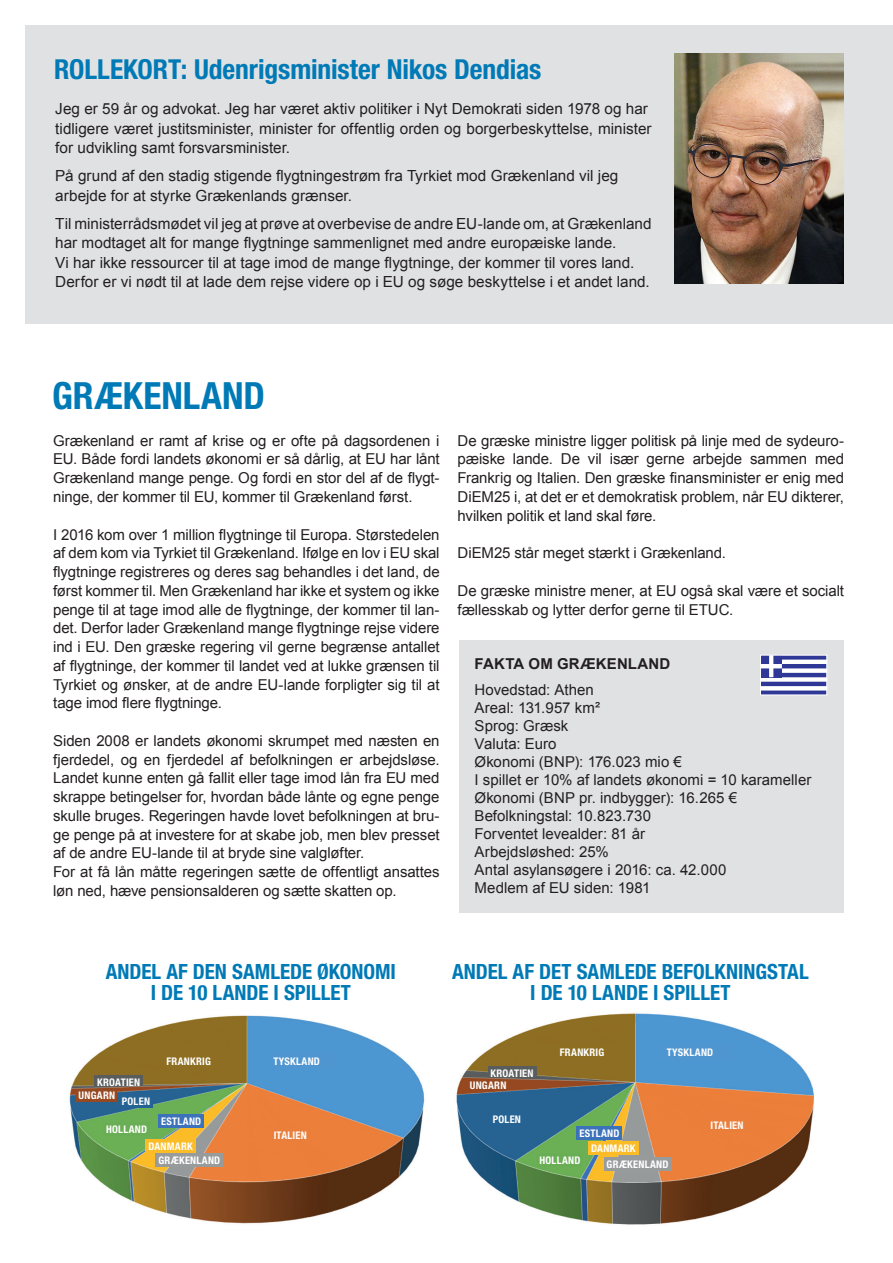
<style>
.page{position:relative;width:893px;height:1263px;background:#fff}
.page>*{position:absolute;margin:0;border:0;box-sizing:border-box;transform-origin:0 0}
.t1{font:700 condensed 37.5px "Helvetica Neue";letter-spacing:-.005em;color:#007ab6}
.t2{font:700 condensed 27.6px "Helvetica Neue";letter-spacing:-.005em;color:#007ab6}
.t3{font:700 condensed 21px/21px "Helvetica Neue";color:#007ab6;text-align:center}
.ROLLEKORT{font:15.3px/19.5px "Arial";color:#231f20}
.t4{font:15px/18.8px "Arial";letter-spacing:-.005em;color:#231f20;text-align:justify}
.t5{font:700 15px "Arial";letter-spacing:.01em;color:#231f20}
.t6{font:700 condensed 10.5px "Helvetica Neue";letter-spacing:.02em;color:#fff}
</style>
<div class="page">
<img style="left:456px;top:1013px;width:358px;height:212px">
<img style="left:69px;top:1015px;width:356px;height:209px">
<div style="left:459px;top:640px;width:385px;height:272px;background:#e0e1e3"></div>
<svg style="left:762px;top:660px;width:63px;height:30px"></svg>
<div style="left:760px;top:690px;width:67px;height:5px;background:#2f3896"></div>
<hr style="left:760px;top:682px;width:67px;height:4px;background:#2f3896">
<hr style="left:760px;top:673px;width:67px;height:4px;background:#2f3896">
<hr style="left:760px;top:664px;width:67px;height:4px;background:#2f3896">
<div style="left:760px;top:655px;width:67px;height:5px;background:#2f3896"></div>
<svg style="left:762px;top:657px;width:20px;height:20px"></svg>
<div style="left:760px;top:655px;width:67px;height:40px;border:1px solid #fff"></div>
<div style="left:604px;top:1157px;width:67px;height:14px;background:#989b9c"></div>
<div style="left:664px;top:1045px;width:67px;height:14px;background:#4f95d0"></div>
<div style="left:708px;top:1118px;width:38px;height:14px;background:#ea7f3b"></div>
<div style="left:588px;top:1141px;width:50px;height:13px;background:#fbbc28"></div>
<div style="left:577px;top:1125px;width:45px;height:14px;background:#3c72b9"></div>
<div style="left:537px;top:1153px;width:46px;height:14px;background:#69ae54"></div>
<div style="left:490px;top:1111px;width:34px;height:14px;background:#256394"></div>
<div style="left:470px;top:1081px;width:36px;height:8px;background:#964820"></div>
<div style="left:488px;top:1066px;width:48px;height:11px;background:#595d5d"></div>
<div style="left:557px;top:1045px;width:50px;height:14px;background:#8e6e21"></div>
<div style="left:156px;top:1153px;width:67px;height:14px;background:#989b9c"></div>
<div style="left:270px;top:1054px;width:68px;height:13px;background:#4f95d0"></div>
<div style="left:271px;top:1128px;width:39px;height:14px;background:#ea7f3b"></div>
<div style="left:146px;top:1138px;width:50px;height:14px;background:#fbbc28"></div>
<div style="left:158px;top:1114px;width:46px;height:14px;background:#3c72b9"></div>
<div style="left:103px;top:1122px;width:47px;height:13px;background:#69ae54"></div>
<div style="left:119px;top:1094px;width:34px;height:14px;background:#256394"></div>
<div style="left:76px;top:1089px;width:41px;height:12px;background:#964820"></div>
<div style="left:94px;top:1074px;width:49px;height:11px;background:#595d5d"></div>
<div style="left:164px;top:1054px;width:50px;height:14px;background:#8e6e21"></div>
<div style="left:26px;top:26px;width:867px;height:298px;background:#e0e1e3"></div>
<img style="left:674px;top:53px;width:169px;height:230px">
<p class="t2" style="left:54px;top:52px;width:489px">ROLLEKORT: Udenrigsminister Nikos Dendias</p>
<p class="ROLLEKORT" style="left:55px;top:99px;width:594px">Jeg er 59 år og advokat. Jeg har været aktiv politiker i Nyt Demokrati siden 1978 og har</p>
<p class="ROLLEKORT" style="left:55px;top:119px;width:598px">tidligere været justitsminister, minister for offentlig orden og borgerbeskyttelse, minister for udvikling samt forsvarsminister.</p>
<p class="ROLLEKORT" style="left:55px;top:166px;width:565px">På grund af den stadig stigende flygtningestrøm fra Tyrkiet mod Grækenland vil jeg</p>
<p class="ROLLEKORT" style="left:55px;top:186px;width:298px">arbejde for at styrke Grækenlands grænser.</p>
<p class="ROLLEKORT" style="left:55px;top:214px;width:598px">Til ministerrådsmødet vil jeg at prøve at overbevise de andre EU-lande om, at Grækenland har modtaget alt for mange flygtninge sammenlignet med andre europæiske lande.</p>
<p class="ROLLEKORT" style="left:55px;top:253px;width:581px">Vi har ikke ressourcer til at tage imod de mange flygtninge, der kommer til vores land.</p>
<p class="ROLLEKORT" style="left:55px;top:272px;width:596px">Derfor er vi nødt til at lade dem rejse videre op i EU og søge beskyttelse i et andet land.</p>
<h1 class="t1" style="left:52px;top:373px;width:214px">GRÆKENLAND</h1>
<p class="t4" style="left:53px;top:431px;width:388px">Grækenland er ramt af krise og er ofte på dagsordenen i EU. Både fordi landets økonomi er så dårlig, at EU har lånt Grækenland mange penge. Og fordi en stor del af de flygt&shy;ninge, der kommer til EU, kommer til Grækenland først.</p>
<p class="t4" style="left:53px;top:525px;width:388px">I 2016 kom over 1 million flygtninge til Europa. Størstedelen af dem kom via Tyrkiet til Grækenland. Ifølge en lov i EU skal flygtninge registreres og deres sag behandles i det land, de først kommer til. Men Grækenland har ikke et system og ikke penge til at tage imod alle de flygtninge, der kommer til lan&shy;det. Derfor lader Grækenland mange flygtninge rejse videre ind i EU. Den græske regering vil gerne begrænse antallet af flygtninge, der kommer til landet ved at lukke grænsen til Tyrkiet og ønsker, at de andre EU-lande forpligter sig til at tage imod flere flygtninge.</p>
<p class="t4" style="left:53px;top:731px;width:388px;text-align:left">Siden 2008 er landets økonomi skrumpet med næsten en fjerdedel, og en fjerdedel af befolkningen er arbejdsløse.<br>Landet kunne enten gå fallit eller tage imod lån fra EU med skrappe betingelser for, hvordan både lånte og egne penge skulle bruges. Regeringen havde lovet befolkningen at bru&shy;ge penge på at investere for at skabe job, men blev presset af de andre EU-lande til at bryde sine valgløfter.<br>For at få lån måtte regeringen sætte de offentligt ansattes løn ned, hæve pensionsalderen og sætte skatten op.</p>
<p class="t4" style="left:458px;top:431px;width:388px">De græske ministre ligger politisk på linje med de sydeuro&shy;pæiske lande. De vil især gerne arbejde sammen med Frankrig og Italien. Den græske finansminister er enig med DiEM25 i, at det er et demokratisk problem, når EU dikterer, hvilken politik et land skal føre.</p>
<p class="t4" style="left:458px;top:544px;width:270px">DiEM25 står meget stærkt i Grækenland.</p>
<p class="t4" style="left:458px;top:581px;width:388px">De græske ministre mener, at EU også skal være et socialt fællesskab og lytter derfor gerne til ETUC.</p>
<p class="t5" style="left:475px;top:653px;width:197px">FAKTA OM GRÆKENLAND</p>
<p class="t4" style="left:475px;top:681px;width:338px;line-height:18px;text-align:left">Hovedstad: Athen<br>Areal: 131.957 km²<br>Sprog: Græsk<br>Valuta: Euro<br>Økonomi (BNP): 176.023 mio €<br>I spillet er 10% af landets økonomi = 10 karameller<br>Økonomi (BNP pr. indbygger): 16.265 €<br>Befolkningstal: 10.823.730<br>Forventet levealder: 81 år<br>Arbejdsløshed: 25%<br>Antal asylansøgere i 2016: ca. 42.000<br>Medlem af EU siden: 1981</p>
<h3 class="t3" style="left:106px;top:961px;width:292px">ANDEL AF DEN SAMLEDE ØKONOMI<br>I DE 10 LANDE I SPILLET</h3>
<h3 class="t3" style="left:452px;top:961px;width:358px">ANDEL AF DET SAMLEDE BEFOLKNINGSTAL<br>I DE 10 LANDE I SPILLET</h3>
<p class="t6" style="left:166px;top:1055px;width:46px">FRANKRIG</p>
<p class="t6" style="left:273px;top:1055px;width:48px">TYSKLAND</p>
<p class="t6" style="left:560px;top:1046px;width:46px">FRANKRIG</p>
<p class="t6" style="left:667px;top:1046px;width:48px">TYSKLAND</p>
<p class="t6" style="left:97px;top:1075px;width:44px">KROATIEN</p>
<p class="t6" style="left:79px;top:1089px;width:38px">UNGARN</p>
<p class="t6" style="left:122px;top:1095px;width:30px">POLEN</p>
<p class="t6" style="left:491px;top:1067px;width:44px">KROATIEN</p>
<p class="t6" style="left:470px;top:1079px;width:38px">UNGARN</p>
<p class="t6" style="left:106px;top:1123px;width:42px">HOLLAND</p>
<p class="t6" style="left:161px;top:1115px;width:42px">ESTLAND</p>
<p class="t6" style="left:274px;top:1129px;width:35px">ITALIEN</p>
<p class="t6" style="left:493px;top:1112px;width:30px">POLEN</p>
<p class="t6" style="left:579px;top:1126px;width:42px">ESTLAND</p>
<p class="t6" style="left:710px;top:1119px;width:35px">ITALIEN</p>
<p class="t6" style="left:148px;top:1139px;width:46px">DANMARK</p>
<p class="t6" style="left:591px;top:1141px;width:46px">DANMARK</p>
<p class="t6" style="left:158px;top:1154px;width:63px">GRÆKENLAND</p>
<p class="t6" style="left:539px;top:1154px;width:42px">HOLLAND</p>
<p class="t6" style="left:607px;top:1158px;width:63px">GRÆKENLAND</p>
</div>
